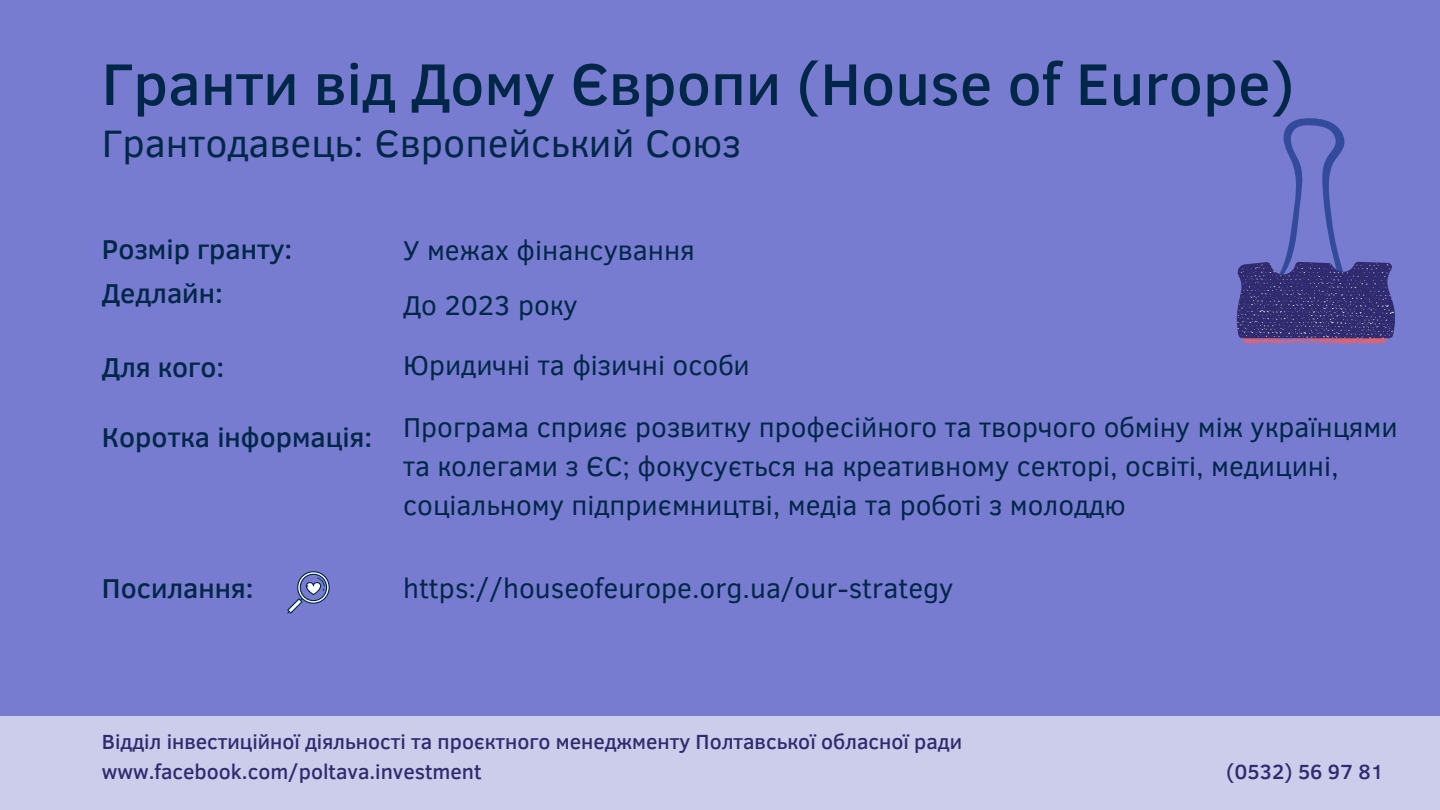
<style>
.page{position:relative;width:1440px;height:810px;background:#787cd1}
.page>*{position:absolute;margin:0;border:0;box-sizing:border-box;transform-origin:0 0}
.t1{font:500 60px "Clear Sans";color:#002747}
.t2{font:39.2px "Clear Sans";color:#002747}
.t3{font:28px/39px "Clear Sans";color:#002747}
.t4{font:500 28px "Clear Sans";color:#002747}
.t5{font:500 21px/29.2px "Clear Sans";color:#302b70}
.s1{font-weight:500}
</style>
<div class="page">
<div style="left:0;top:716px;width:1440px;height:94px;background:#cbcdea"></div>
<svg style="left:287px;top:571px;width:43px;height:43px"></svg>
<svg style="left:1237px;top:118px;width:158px;height:225px"></svg>
<h1 class="t1" style="left:102px;top:40px;width:1194px">Гранти від Дому Європи (House of Europe)</h1>
<h2 class="t2" style="left:102px;top:114px;width:640px">Грантодавець: Європейський Союз</h2>
<p class="t4" style="left:102px;top:229px;width:192px">Розмір гранту:</p>
<p class="t3" style="left:403px;top:221px;width:293px;line-height:54.7px">У межах фінансування<br>До 2023 року</p>
<p class="t4" style="left:102px;top:347px;width:124px">Для кого:</p>
<p class="t3" style="left:403px;top:344px;width:348px">Юридичні та фізичні особи</p>
<p class="t3" style="left:403px;top:406px;width:996px;text-indent:-301px"><span class="s1">Коротка інформація:</span> Програма сприяє розвитку професійного та творчого обміну між українцями та колегами з ЄС; фокусується на креативному секторі, освіті, медицині, соціальному підприємництві, медіа та роботі з молоддю</p>
<p class="t4" style="left:102px;top:272px;width:122px">Дедлайн:</p>
<p class="t4" style="left:102px;top:568px;width:153px">Посилання:</p>
<p class="t3" style="left:403px;top:567px;width:552px">https://houseofeurope.org.ua/our-strategy</p>
<p class="t5" style="left:102px;top:726px;width:862px">Відділ інвестиційної діяльності та проєктного менеджменту Полтавської обласної ради www.facebook.com/poltava.investment</p>
<p class="t5" style="left:1226px;top:756px;width:159px">(0532) 56 97 81</p>
</div>
